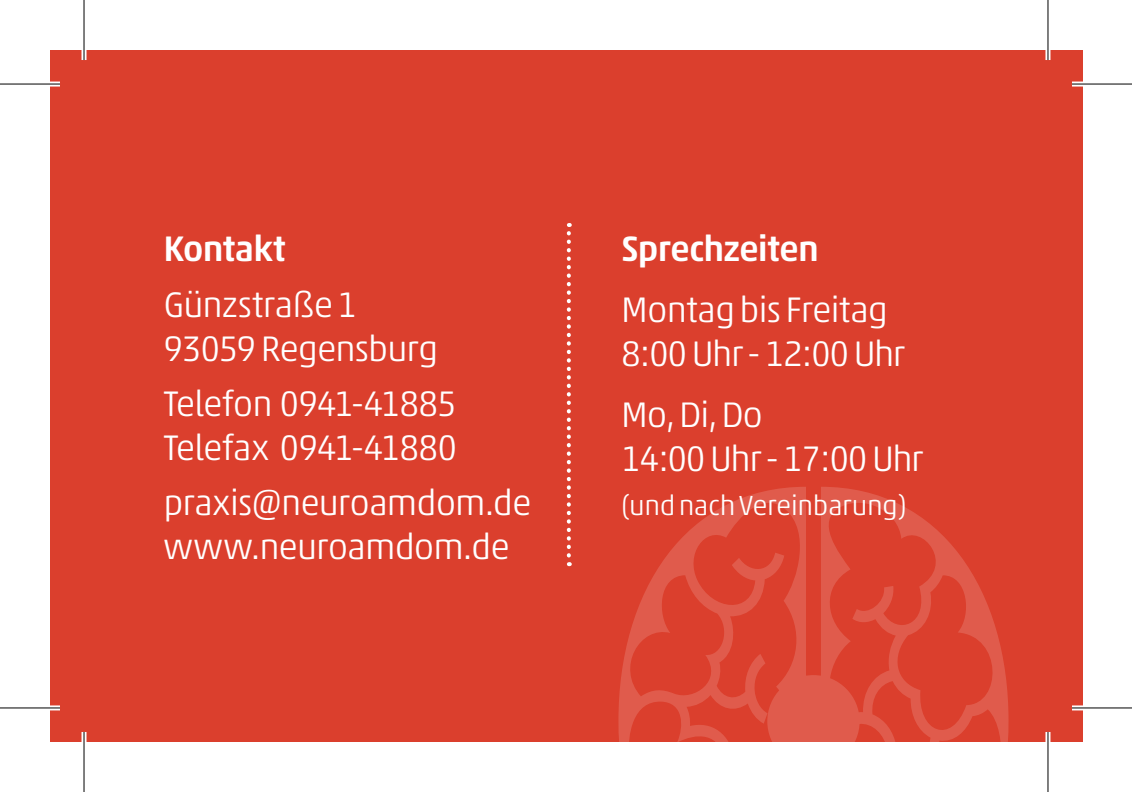
<style>
.page{position:relative;width:1132px;height:792px;background:#fff}
.page>*{position:absolute;margin:0;border:0;box-sizing:border-box;transform-origin:0 0}
.t1{font:300 36px/44px "Akko Pro";letter-spacing:-.03em;color:#fff}
.t2{font:500 36px "Akko Pro";letter-spacing:-.025em;color:#fff}
.t3{font:300 28px "Akko Pro";letter-spacing:-.02em;color:#fff}
</style>
<div class="page">
<div style="left:50px;top:50px;width:1032px;height:692px;background:#db3f2d"></div>
<svg style="left:618px;top:487px;width:188px;height:255px"></svg>
<svg style="left:821px;top:487px;width:187px;height:255px"></svg>
<svg style="left:767px;top:675px;width:92px;height:67px;background:#df5747"></svg>
<svg style="left:567px;top:233px;width:4px;height:333px"></svg>
<div style="left:0;top:82px;width:60px;height:5px;background:#fff"></div>
<div style="left:1072px;top:82px;width:60px;height:5px;background:#fff"></div>
<svg style="left:0;top:705px;width:60px;height:5px"></svg>
<svg style="left:1072px;top:705px;width:60px;height:5px"></svg>
<hr style="left:82px;top:0;width:4px;height:60px;background:#fff">
<hr style="left:82px;top:732px;width:4px;height:60px;background:#fff">
<svg style="left:1045px;top:0;width:5px;height:60px"></svg>
<svg style="left:1045px;top:732px;width:5px;height:60px"></svg>
<hr style="left:0;top:83px;width:60px;height:2px;background:#000">
<hr style="left:1072px;top:83px;width:60px;height:2px;background:#000">
<hr style="left:0;top:707px;width:60px;height:1px;background:#000">
<hr style="left:1072px;top:707px;width:60px;height:1px;background:#000">
<hr style="left:83px;top:0;width:2px;height:60px;background:#000">
<hr style="left:83px;top:732px;width:2px;height:60px;background:#000">
<hr style="left:1047px;top:0;width:1px;height:60px;background:#000">
<hr style="left:1047px;top:732px;width:1px;height:60px;background:#000">
<p class="t2" style="left:163px;top:227px;width:124px">Kontakt</p>
<p class="t1" style="left:163px;top:282px;width:276px">Günzstraße 1<br>93059 Regensburg</p>
<p class="t1" style="left:163px;top:381px;width:295px">Telefon 0941-41885<br>Telefax 0941-41880</p>
<p class="t1" style="left:163px;top:481px;width:370px">praxis@neuroamdom.de www.neuroamdom.de</p>
<p class="t2" style="left:621px;top:227px;width:199px">Sprechzeiten</p>
<p class="t1" style="left:621px;top:288px;width:285px">Montag bis Freitag<br>8:00 Uhr - 12:00 Uhr</p>
<p class="t1" style="left:621px;top:393px;width:304px">Mo, Di, Do<br>14:00 Uhr - 17:00 Uhr</p>
<p class="t3" style="left:621px;top:489px;width:287px">(und nach Vereinbarung)</p>
</div>
